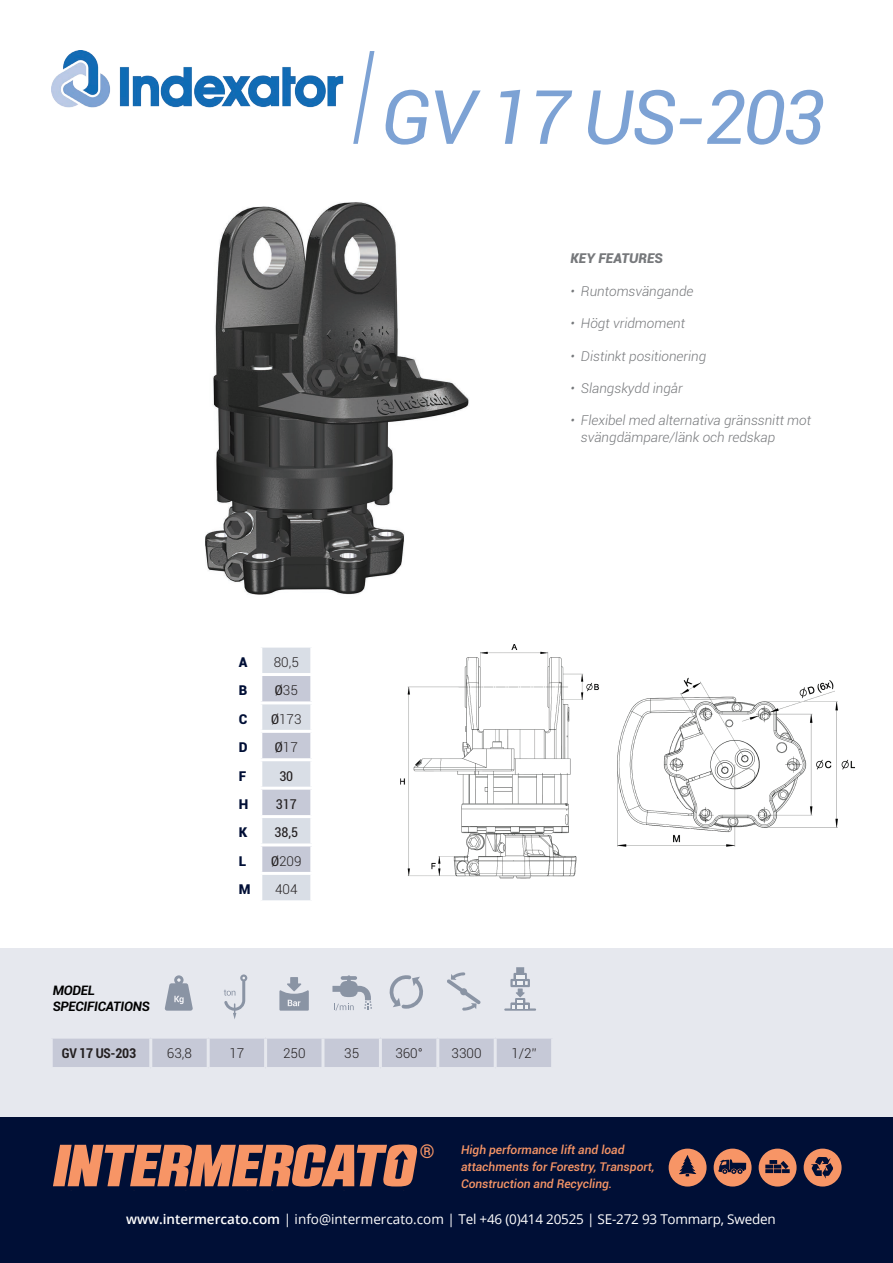
<style>
.page{position:relative;width:893px;height:1263px;background:#fff}
.page>*{position:absolute;margin:0;border:0;box-sizing:border-box;transform-origin:0 0}
.t1{font:italic 75px "Roboto";letter-spacing:-.04em;color:#7da2d4}
.t2{font:18.9px "Roboto";color:#f79566}
.t3{font:italic 300 13.5px/16.2px "Roboto";color:#76787b}
.t4{font:13.5px "Open Sans";letter-spacing:-.015em;color:#fff}
.t5{font:300 13.5px "Roboto";color:#231f20}
.t6{font:italic 900 13.5px "Roboto";color:#76787b}
.t7{font:700 condensed 13.5px "Roboto";letter-spacing:-.02em;color:#231f20}
.t8{font:900 13.5px "Roboto";color:#000f36}
.t9{font:condensed 13.5px "Roboto";color:#231f20}
.t10{font:italic 700 13.05px/15.6px "Roboto";letter-spacing:-.02em;color:#010101}
.t11{font:italic 500 12px/17.2px "Roboto";color:#f79566}
.s1{font-weight:400;font-stretch:condensed}
.s2{font-weight:600}
</style>
<div class="page">
<img style="left:51px;top:51px;width:293px;height:56px">
<svg style="left:353px;top:51px;width:21px;height:93px"></svg>
<div style="left:0;top:1106px;width:893px;height:157px;background:#000f36"></div>
<svg style="left:53px;top:1144px;width:365px;height:42px"></svg>
<div style="left:669px;top:1148px;width:38px;height:38px;background:#f79566;border-radius:50%"></div>
<svg style="left:679px;top:1155px;width:17px;height:21px"></svg>
<div style="left:714px;top:1148px;width:38px;height:38px;background:#f79566;border-radius:50%"></div>
<svg style="left:718px;top:1159px;width:28px;height:15px"></svg>
<div style="left:759px;top:1148px;width:38px;height:38px;background:#f79566;border-radius:50%"></div>
<svg style="left:765px;top:1160px;width:25px;height:13px"></svg>
<div style="left:804px;top:1148px;width:38px;height:38px;background:#f79566;border-radius:50%"></div>
<svg style="left:811px;top:1157px;width:22px;height:21px"></svg>
<div style="left:0;top:948px;width:893px;height:168px;background:#e6e8ee"></div>
<div style="left:53px;top:1038px;width:498px;height:29px;background:#c6c9d7"></div>
<hr style="left:149px;top:1038px;width:3px;height:29px;background:#e6e8ee">
<hr style="left:207px;top:1038px;width:3px;height:29px;background:#e6e8ee">
<hr style="left:264px;top:1038px;width:3px;height:29px;background:#e6e8ee">
<hr style="left:321px;top:1038px;width:3px;height:29px;background:#e6e8ee">
<hr style="left:379px;top:1038px;width:3px;height:29px;background:#e6e8ee">
<hr style="left:436px;top:1038px;width:3px;height:29px;background:#e6e8ee">
<hr style="left:494px;top:1038px;width:3px;height:29px;background:#e6e8ee">
<svg style="left:165px;top:975px;width:28px;height:36px"></svg>
<svg style="left:224px;top:974px;width:23px;height:45px"></svg>
<svg style="left:279px;top:977px;width:30px;height:34px"></svg>
<svg style="left:332px;top:975px;width:40px;height:36px"></svg>
<svg style="left:389px;top:975px;width:34px;height:34px"></svg>
<svg style="left:447px;top:972px;width:34px;height:38px"></svg>
<svg style="left:504px;top:967px;width:32px;height:44px"></svg>
<img style="left:205px;top:202px;width:264px;height:393px">
<img style="left:400px;top:645px;width:455px;height:234px">
<svg style="left:262px;top:648px;width:48px;height:252px;background:#d1d5df"></svg>
<hr style="left:259px;top:673px;width:54px;height:3px;background:#fff">
<hr style="left:259px;top:701px;width:54px;height:3px;background:#fff">
<hr style="left:259px;top:730px;width:54px;height:3px;background:#fff">
<hr style="left:259px;top:758px;width:54px;height:3px;background:#fff">
<hr style="left:259px;top:787px;width:54px;height:3px;background:#fff">
<hr style="left:259px;top:815px;width:54px;height:3px;background:#fff">
<hr style="left:259px;top:843px;width:54px;height:3px;background:#fff">
<hr style="left:259px;top:872px;width:54px;height:3px;background:#fff">
<h1 class="t1" style="left:381px;top:65px;width:445px">GV 17 US-203</h1>
<p class="t6" style="left:570px;top:249px;width:94px">KEY FEATURES</p>
<p class="t3" style="left:570px;top:282px;width:125px">• Runtomsvängande</p>
<p class="t3" style="left:570px;top:315px;width:116px">• Högt vridmoment</p>
<p class="t3" style="left:570px;top:347px;width:137px">• Distinkt positionering</p>
<p class="t3" style="left:570px;top:380px;width:114px">• Slangskydd ingår</p>
<p class="t3" style="left:581px;top:412px;width:232px;text-indent:-11px">• Flexibel med alternativa gränssnitt mot svängdämpare/länk och redskap</p>
<p class="t10" style="left:53px;top:982px;width:98px">MODEL<br>SPECIFICATIONS</p>
<p class="t8" style="left:239px;top:652px;width:10px">A</p>
<p class="t5" style="left:274px;top:653px;width:27px">80,5</p>
<p class="t8" style="left:239px;top:681px;width:10px">B</p>
<p class="t5" style="left:275px;top:681px;width:24px"><span class="s1">Ø</span>35</p>
<p class="t8" style="left:239px;top:709px;width:10px">C</p>
<p class="t5" style="left:271px;top:709px;width:32px"><span class="s1">Ø</span>173</p>
<p class="t8" style="left:239px;top:738px;width:10px">D</p>
<p class="t5" style="left:275px;top:738px;width:24px"><span class="s1">Ø</span>17</p>
<p class="t8" style="left:239px;top:766px;width:9px">F</p>
<p class="t9" style="left:279px;top:766px;width:15px">30</p>
<p class="t8" style="left:239px;top:794px;width:11px">H</p>
<p class="t9" style="left:276px;top:795px;width:22px">317</p>
<p class="t8" style="left:239px;top:823px;width:10px">K</p>
<p class="t9" style="left:274px;top:823px;width:25px">38,5</p>
<p class="t8" style="left:239px;top:851px;width:9px">L</p>
<p class="t5" style="left:271px;top:851px;width:32px"><span class="s1">Ø</span>209</p>
<p class="t8" style="left:239px;top:880px;width:13px">M</p>
<p class="t5" style="left:275px;top:880px;width:24px">404</p>
<p class="t7" style="left:62px;top:1043px;width:76px">GV 17 US-203</p>
<p class="t5" style="left:167px;top:1044px;width:27px">63,8</p>
<p class="t5" style="left:229px;top:1044px;width:16px">17</p>
<p class="t5" style="left:283px;top:1044px;width:24px">250</p>
<p class="t5" style="left:344px;top:1044px;width:16px">35</p>
<p class="t5" style="left:395px;top:1044px;width:29px">360°</p>
<p class="t5" style="left:452px;top:1044px;width:31px">3300</p>
<p class="t5" style="left:511px;top:1044px;width:26px">1/2”</p>
<h2 class="t2" style="left:420px;top:1138px;width:16px">®</h2>
<p class="t11" style="left:461px;top:1140px;width:195px">High performance lift and load attachments for Forestry, Transport,<br>Construction and Recycling.</p>
<p class="t4" style="left:126px;top:1210px;width:651px"><span class="s2">www.intermercato.com</span> | info@intermercato.com | Tel +46 (0)414 20525 | SE-272 93 Tommarp, Sweden</p>
</div>
